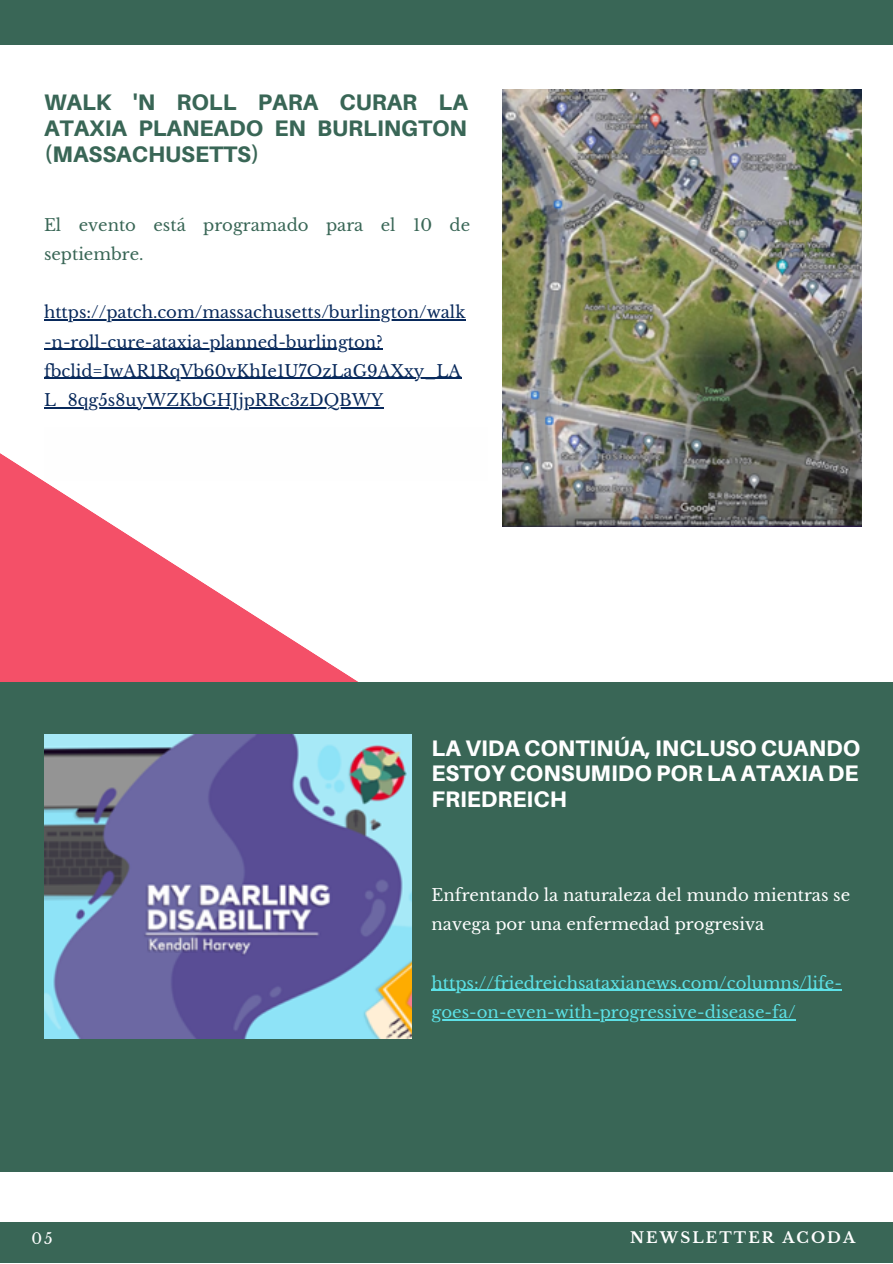
<style>
.page{position:relative;width:893px;height:1264px;background:#fff}
.page>*{position:absolute;margin:0;border:0;box-sizing:border-box;transform-origin:0 0}
.t1{font:800 22.5px/25.8px "Aileron";color:#fff;text-align:justify}
.t2{font:800 22.5px/25.8px "Aileron";color:#396656;text-align:justify}
.t3{font:16.5px/29.2px "Libre Baskerville";color:#08295b}
.t4{font:16.5px/29.2px "Libre Baskerville";color:#5ce1e6}
.t5{font:16.5px/29.2px "Libre Baskerville";color:#fff}
.t6{font:16.5px/29.2px "Libre Baskerville";color:#396656}
.t7{font:700 15px "Libre Baskerville";letter-spacing:.14em;color:#fff}
.t8{font:15px "Libre Baskerville";color:#fff}
</style>
<div class="page">
<svg style="left:0;top:377px;width:390px;height:306px"></svg>
<div style="left:0;top:683px;width:892px;height:487px;background:#396656"></div>
<img style="left:502px;top:89px;width:359px;height:437px">
<img style="left:44px;top:735px;width:368px;height:303px">
<div style="left:44px;top:427px;width:443px;height:54px;background:#fefefe"></div>
<div style="left:0;top:1222px;width:892px;height:40px;background:#396656"></div>
<hr style="left:431px;top:989px;width:411px;height:1px;background:#5ce1e6">
<hr style="left:431px;top:1019px;width:364px;height:1px;background:#5ce1e6">
<hr style="left:44px;top:319px;width:422px;height:1px;background:#08295b">
<hr style="left:44px;top:349px;width:339px;height:1px;background:#08295b">
<hr style="left:44px;top:378px;width:417px;height:1px;background:#08295b">
<hr style="left:44px;top:407px;width:339px;height:1px;background:#08295b">
<div style="left:0;top:0;width:892px;height:45px;background:#396656"></div>
<h1 class="t2" style="left:44px;top:89px;width:425px">WALK 'N ROLL PARA CURAR LA ATAXIA PLANEADO EN BURLINGTON (MASSACHUSETTS)</h1>
<p class="t6" style="left:44px;top:210px;width:427px">El evento está programado para el 10 de septiembre.</p>
<p class="t3" style="left:44px;top:298px;width:423px">https://patch.com/massachusetts/burlington/walk -n-roll-cure-ataxia-planned-burlington? fbclid=IwAR1RqVb60vKhIe1U7OzLaG9AXxy_LA L_8qg5s8uyWZKbGHJjpRRc3zDQBWY</p>
<h1 class="t1" style="left:431px;top:734px;width:430px">LA VIDA CONTINÚA, INCLUSO CUANDO ESTOY CONSUMIDO POR LA ATAXIA DE FRIEDREICH</h1>
<p class="t5" style="left:431px;top:880px;width:420px">Enfrentando la naturaleza del mundo mientras se navega por una enfermedad progresiva</p>
<p class="t4" style="left:431px;top:968px;width:412px">https://friedreichsataxianews.com/columns/life&shy;goes-on-even-with-progressive-disease-fa/</p>
<p class="t8" style="left:31px;top:1229px;width:23px">05</p>
<p class="t7" style="left:630px;top:1228px;width:226px">NEWSLETTER ACODA</p>
</div>
